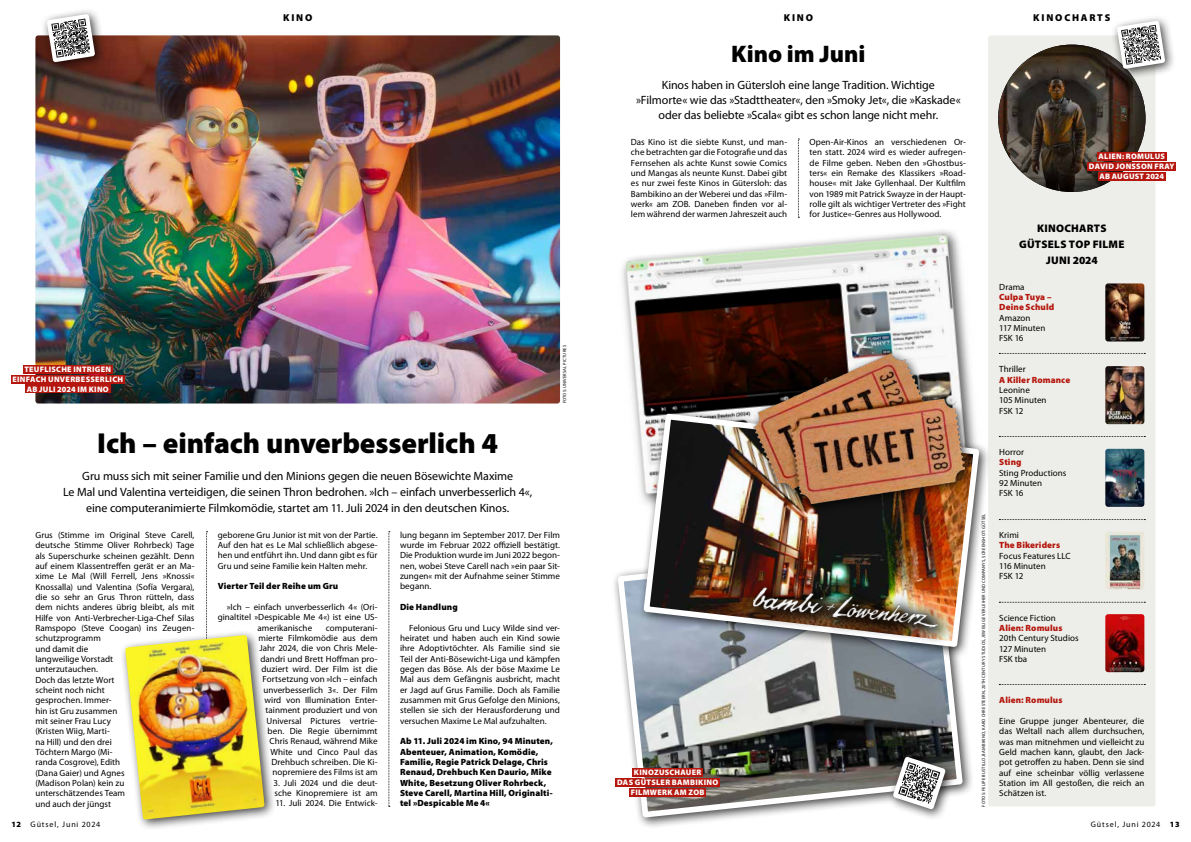
<style>
.page{position:relative;width:1191px;height:842px;background:#fff}
.page>*{position:absolute;margin:0;border:0;box-sizing:border-box;transform-origin:0 0}
.t1{font:900 29px "Myriad Pro";letter-spacing:-.005em;color:#000}
.t2{font:900 24px "Myriad Pro";color:#000}
.t3{font:12px/16px "Myriad Pro";letter-spacing:-.005em;color:#000;text-align:center}
.t4{font:900 11px/16px "Myriad Pro";letter-spacing:.025em;color:#000;text-align:center}
.t5{font:900 10px "Myriad Pro";letter-spacing:.18em;color:#000}
.t6{font:9px/10.3px "Myriad Pro";letter-spacing:.005em;color:#000}
.t7{font:900 9px/10.3px "Myriad Pro";letter-spacing:.01em;color:#000}
.t8{font:900 9px/10.3px "Myriad Pro";letter-spacing:.01em;color:#b5170e}
.t9{font:900 8px/9.8px "Myriad Pro";letter-spacing:.035em;color:#fff;text-align:center}
.t10{font:8px "Myriad Pro";letter-spacing:.11em;color:#000}
.t11{font:4.5px "Myriad Pro";letter-spacing:.035em;color:#000}
.s1{font-weight:900}
</style>
<div class="page">
<img style="left:35px;top:35px;width:525px;height:368px">
<svg style="left:206px;top:531px;width:2px;height:98px"></svg>
<svg style="left:389px;top:531px;width:1px;height:276px"></svg>
<div style="left:41px;top:8px;width:66px;height:66px;background:#000;opacity:.75"></div>
<svg style="left:47px;top:14px;width:48px;height:48px"></svg>
<div style="left:23px;top:365px;width:90px;height:8px;background:#b5170e"></div>
<div style="left:11px;top:375px;width:114px;height:8px;background:#b5170e"></div>
<div style="left:25px;top:385px;width:85px;height:8px;background:#b5170e"></div>
<svg style="left:798px;top:139px;width:1px;height:79px"></svg>
<div style="left:988px;top:35px;width:167px;height:771px;background:#edeee9;border-radius:3px"></div>
<img style="left:998px;top:45px;width:147px;height:147px;border-radius:74px">
<img style="left:1105px;top:283px;width:39px;height:58px">
<img style="left:1105px;top:366px;width:39px;height:58px">
<img style="left:1105px;top:449px;width:39px;height:58px">
<img style="left:1105px;top:532px;width:39px;height:57px">
<img style="left:1105px;top:614px;width:39px;height:58px">
<svg style="left:999px;top:353px;width:146px;height:1px"></svg>
<svg style="left:999px;top:436px;width:146px;height:1px"></svg>
<svg style="left:999px;top:519px;width:146px;height:1px"></svg>
<svg style="left:999px;top:602px;width:146px;height:1px"></svg>
<svg style="left:999px;top:684px;width:146px;height:1px"></svg>
<div style="left:1111px;top:15px;width:65px;height:65px;background:#000;opacity:.75"></div>
<svg style="left:1117px;top:21px;width:48px;height:48px"></svg>
<svg style="left:615px;top:570px;width:350px;height:257px"></svg>
<img style="left:622px;top:230px;width:346px;height:214px">
<div style="left:632px;top:768px;width:71px;height:9px;background:#b5170e"></div>
<div style="left:615px;top:778px;width:105px;height:9px;background:#b5170e"></div>
<div style="left:629px;top:788px;width:77px;height:8px;background:#b5170e"></div>
<div style="left:1097px;top:152px;width:69px;height:9px;background:#b5170e"></div>
<div style="left:1087px;top:162px;width:89px;height:9px;background:#b5170e"></div>
<div style="left:1098px;top:172px;width:67px;height:8px;background:#b5170e"></div>
<div style="left:119px;top:629px;width:157px;height:202px;background:#000;opacity:.75"></div>
<img style="left:125px;top:635px;width:140px;height:184px">
<div style="left:637px;top:407px;width:354px;height:252px;background:#000;opacity:.75"></div>
<img style="left:641px;top:410px;width:341px;height:334px">
<div style="left:887px;top:751px;width:70px;height:70px;background:#000;opacity:.75"></div>
<svg style="left:893px;top:757px;width:52px;height:52px"></svg>
<div style="left:748px;top:348px;width:227px;height:167px;background:#000;opacity:.75"></div>
<img style="left:753px;top:354px;width:211px;height:150px">
<img style="left:741px;top:576px;width:213px;height:69px">
<img style="left:752px;top:586px;width:187px;height:43px">
<p class="t5" style="left:283px;top:12px;width:31px">KINO</p>
<p class="t9" style="left:12px;top:364px;width:112px">TEUFLISCHE INTRIGEN<br>EINFACH UNVERBESSERLICH<br>AB JULI 2024 IM KINO</p>
<h1 class="t1" style="left:97px;top:427px;width:402px">Ich – einfach unverbesserlich 4</h1>
<p class="t3" style="left:63px;top:468px;width:471px">Gru muss sich mit seiner Familie und den Minions gegen die neuen Bösewichte Maxime<br>Le Mal und Valentina verteidigen, die seinen Thron bedrohen. »Ich – einfach unverbesserlich 4«, eine computeranimierte Filmkomödie, startet am 11. Juli 2024 in den deutschen Kinos.</p>
<p class="t11" style="left:562px;top:403px;width:60px;rotate:-90deg">FOTOS: UNIVERSAL PICTURES</p>
<p class="t6" style="left:35px;top:530px;width:161px">Grus (Stimme im Original Steve Carell, deutsche Stimme Oliver Rohrbeck) Tage als Superschurke scheinen gezählt. Denn auf einem Klassentreffen gerät er an Ma&shy;xime Le Mal (Will Ferrell, Jens »Knossi«<br>Knossalla) und Valentina (Sofía Vergara), die so sehr an Grus Thron rütteln, dass dem nichts anderes übrig bleibt, als mit<br>Hilfe von Anti-Verbrecher-Liga-Chef Silas<br>Ramspopo (Steve Coogan) ins Zeugen&shy;schutzprogramm<br>und damit die<br>langweilige Vorstadt<br>unterzutauchen.<br>Doch das letzte Wort<br>scheint noch nicht<br>gesprochen. Immer-<br>hin ist Gru zusammen<br>mit seiner Frau Lucy<br>(Kristen Wiig, Marti-<br>na Hill) und den drei<br>Töchtern Margo (Mi-<br>randa Cosgrove), Edith<br>(Dana Gaier) und Agnes<br>(Madison Polan) kein zu<br>unterschätzendes Team<br>und auch der jüngst</p>
<p class="t6" style="left:218px;top:530px;width:161px;text-align:justify">geborene Gru Junior ist mit von der Partie.<br>Auf den hat es Le Mal schließlich abgese&shy;hen und entführt ihn. Und dann gibt es für Gru und seine Familie kein Halten mehr.</p>
<p class="t7" style="left:218px;top:581px;width:122px">Vierter Teil der Reihe um Gru</p>
<p class="t6" style="left:227px;top:602px;width:152px">»Ich – einfach unverbesserlich 4« (Ori-</p>
<p class="t6" style="left:218px;top:612px;width:161px">ginaltitel »Despicable Me 4«) ist eine US-</p>
<p class="t6" style="left:257px;top:623px;width:56px">amerikanische</p>
<p class="t6" style="left:258px;top:623px;width:121px;text-align:right">computerani-<br>mierte Filmkomödie aus dem<br>Jahr 2024, die von Chris Mele&shy;dandri und Brett Hoffman pro&shy;duziert wird. Der Film ist die<br>Fortsetzung von »Ich – einfach unverbesserlich 3«. Der Film wird von Illumination Enter&shy;tainment produziert und von<br>Universal Pictures vertrie&shy;ben. Die Regie übernimmt<br>Chris Renaud, während Mike<br>White und Cinco Paul das<br>Drehbuch schreiben. Die Ki&shy;nopremiere des Films ist am</p>
<p class="t6" style="left:273px;top:778px;width:106px">3. Juli 2024 und die deut&shy;sche Kinopremiere ist am</p>
<p class="t6" style="left:275px;top:798px;width:103px">11. Juli 2024. Die Entwick-</p>
<p class="t6" style="left:400px;top:530px;width:161px;text-align:justify">lung begann im September 2017. Der Film wurde im Februar 2022 offiziell bestätigt.<br>Die Produktion wurde im Juni 2022 begon&shy;nen, wobei Steve Carell nach »ein paar Sit&shy;zungen« mit der Aufnahme seiner Stimme begann.</p>
<p class="t7" style="left:400px;top:602px;width:59px">Die Handlung</p>
<p class="t6" style="left:400px;top:623px;width:161px;text-align:justify;text-indent:9px">Felonious Gru und Lucy Wilde sind ver&shy;heiratet und haben auch ein Kind sowie ihre Adoptivtöchter. Als Familie sind sie Teil der Anti-Bösewicht-Liga und kämpfen gegen das Böse. Als der böse Maxime Le Mal aus dem Gefängnis ausbricht, macht er Jagd auf Grus Familie. Doch als Familie zusammen mit Grus Gefolge den Minions, stellen sie sich der Herausforderung und versuchen Maxime Le Mal aufzuhalten.</p>
<p class="t7" style="left:400px;top:736px;width:154px">Ab 11. Juli 2024 im Kino, 94 Minuten, Abenteuer, Animation, Komödie, Familie, Regie Patrick Delage, Chris Renaud, Drehbuch Ken Daurio, Mike White, Besetzung Oliver Rohrbeck, Steve Carell, Martina Hill, Originalti&shy;tel »Despicable Me 4«</p>
<p class="t5" style="left:783px;top:12px;width:31px">KINO</p>
<p class="t5" style="left:1033px;top:12px;width:79px">KINOCHARTS</p>
<h2 class="t2" style="left:731px;top:40px;width:136px">Kino im Juni</h2>
<h3 class="t3" style="left:636px;top:78px;width:326px;line-height:15px">Kinos haben in Gütersloh eine lange Tradition. Wichtige »Filmorte« wie das »Stadttheater«, den »Smoky Jet«, die »Kaskade« oder das beliebte »Scala« gibt es schon lange nicht mehr.</h3>
<p class="t6" style="left:631px;top:137px;width:158px;text-align:justify">Das Kino ist die siebte Kunst, und man&shy;che betrachten gar die Fotografie und das Fernsehen als achte Kunst sowie Comics und Mangas als neunte Kunst. Dabei gibt es nur zwei feste Kinos in Gütersloh: das Bambikino an der Weberei und das »Film&shy;werk« am ZOB. Daneben finden vor al&shy;lem während der warmen Jahreszeit auch</p>
<p class="t6" style="left:809px;top:137px;width:158px;text-align:justify">Open-Air-Kinos an verschiedenen Or&shy;ten statt. 2024 wird es wieder aufregen&shy;de Filme geben. Neben den »Ghostbus&shy;ters« ein Remake des Klassikers »Road&shy;house« mit Jake Gyllenhaal. Der Kultfilm von 1989 mit Patrick Swayze in der Haupt&shy;rolle gilt als wichtiger Vertreter des »Fight for Justice«-Genres aus Hollywood.</p>
<p class="t9" style="left:617px;top:768px;width:103px">KINOZUSCHAUER<br>DAS GÜTSLER BAMBIKINO<br>FILMWERK AM ZOB</p>
<p class="t9" style="left:1089px;top:152px;width:87px">ALIEN: ROMULUS<br>DAVID JONSSON FRAY<br>AB AUGUST 2024</p>
<p class="t11" style="left:981px;top:806px;width:294px;rotate:-90deg">FOTOS: FELIPE BUSTILLO, BAMBIKINO, KARO CHRESTEERN, 20TH CENTURY STUDIOS, JEWEILIGE VERLEIHER UND COMPANYS, SCREENSHOT: GÜTSEL</p>
<p class="t4" style="left:1019px;top:220px;width:107px">KINOCHARTS<br>GÜTSELS TOP FILME<br>JUNI 2024</p>
<p class="t6" style="left:999px;top:282px;width:27px">Drama</p>
<p class="t8" style="left:999px;top:292px;width:56px">Culpa Tuya –<br>Deine Schuld</p>
<p class="t6" style="left:999px;top:313px;width:48px">Amazon<br>117 Minuten<br>FSK 16</p>
<p class="t6" style="left:999px;top:364px;width:28px">Thriller</p>
<p class="t8" style="left:999px;top:375px;width:72px">A Killer Romance</p>
<p class="t6" style="left:999px;top:385px;width:49px">Leonine<br>105 Minuten<br>FSK 12</p>
<p class="t6" style="left:999px;top:447px;width:26px">Horror</p>
<p class="t8" style="left:999px;top:457px;width:24px">Sting</p>
<p class="t6" style="left:999px;top:468px;width:69px">Sting Productions<br>92 Minuten<br>FSK 16</p>
<p class="t6" style="left:999px;top:530px;width:21px">Krimi</p>
<p class="t8" style="left:999px;top:540px;width:62px">The Bikeriders</p>
<p class="t6" style="left:999px;top:550px;width:73px">Focus Features LLC<br>116 Minuten<br>FSK 12</p>
<p class="t6" style="left:999px;top:612px;width:58px">Science Fiction</p>
<p class="t8" style="left:999px;top:623px;width:65px">Alien: Romulus</p>
<p class="t6" style="left:999px;top:633px;width:81px">20th Century Studios<br>127 Minuten<br>FSK tba</p>
<p class="t8" style="left:999px;top:695px;width:65px">Alien: Romulus</p>
<p class="t6" style="left:999px;top:716px;width:147px;text-align:justify">Eine Gruppe junger Abenteurer, die das Weltall nach allem durchsuchen, was man mitnehmen und vielleicht zu Geld machen kann, glaubt, den Jack&shy;pot getroffen zu haben. Denn sie sind auf eine scheinbar völlig verlassene Station im All gestoßen, die reich an Schätzen ist.</p>
<p class="t10" style="left:11px;top:820px;width:90px"><span class="s1">12</span> Gütsel, Juni 2024</p>
<p class="t10" style="left:1090px;top:820px;width:90px">Gütsel, Juni 2024 <span class="s1">13</span></p>
</div>
